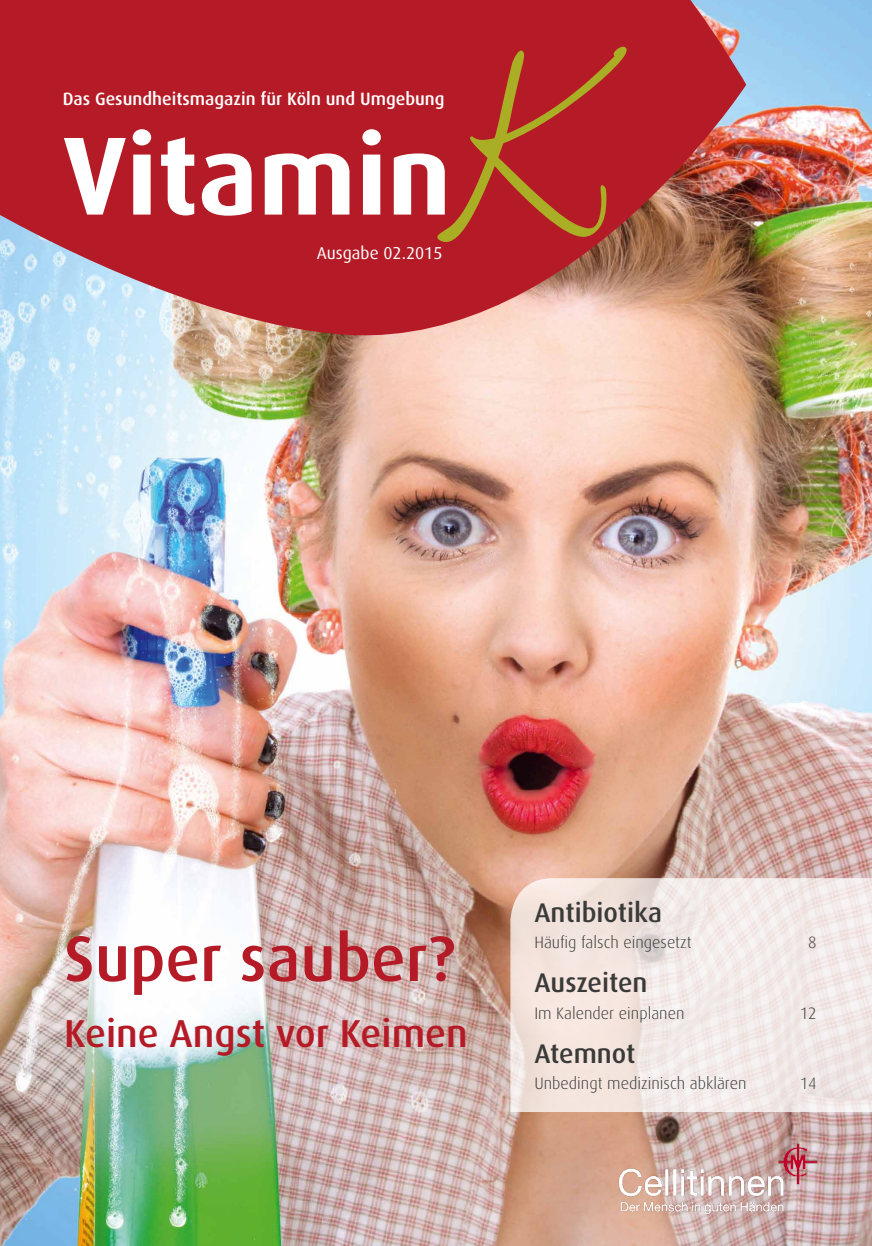
<style>
.page{position:relative;width:872px;height:1246px;background:#fff}
.page>*{position:absolute;margin:0;border:0;box-sizing:border-box;transform-origin:0 0}
.t1{font:500 64.5px "Dax";color:#b51b26}
.t2{font:500 39px "Dax";color:#b51b26}
.t3{font:500 27px "Dax";color:#3a3a39}
.t4{font:500 17.85px "Dax";color:#fff}
.t5{font:17.25px "Dax";color:#fff}
.t6{font:300 16.5px "Dax";color:#3a3a39}
</style>
<div class="page">
<img style="left:0;top:0;width:872px;height:1246px">
<svg style="left:510px;top:878px;width:362px;height:234px;background:#f1e6e3"></svg>
<svg style="left:0;top:0;width:746px;height:346px;background:#bb5659"></svg>
<svg style="left:64px;top:47px;width:562px;height:206px;background:#bd3d40"></svg>
<img style="left:618px;top:1144px;width:199px;height:70px">
<p class="t4" style="left:63px;top:89px;width:383px">Das Gesundheitsmagazin für Köln und Umgebung</p>
<p class="t5" style="left:317px;top:244px;width:127px">Ausgabe 02.2015</p>
<h1 class="t1" style="left:64px;top:923px;width:392px">Super sauber?</h1>
<h2 class="t2" style="left:64px;top:1012px;width:405px">Keine Angst vor Keimen</h2>
<h3 class="t3" style="left:534px;top:897px;width:129px">Antibiotika</h3>
<p class="t6" style="left:534px;top:934px;width:159px">Häufig falsch eingesetzt</p>
<p class="t6" style="left:808px;top:934px;width:10px">8</p>
<h3 class="t3" style="left:534px;top:968px;width:115px">Auszeiten</h3>
<p class="t6" style="left:534px;top:1004px;width:152px">Im Kalender einplanen</p>
<p class="t6" style="left:800px;top:1004px;width:18px">12</p>
<h3 class="t3" style="left:534px;top:1038px;width:103px">Atemnot</h3>
<p class="t6" style="left:534px;top:1074px;width:214px">Unbedingt medizinisch abklären</p>
<p class="t6" style="left:800px;top:1074px;width:18px">14</p>
</div>
